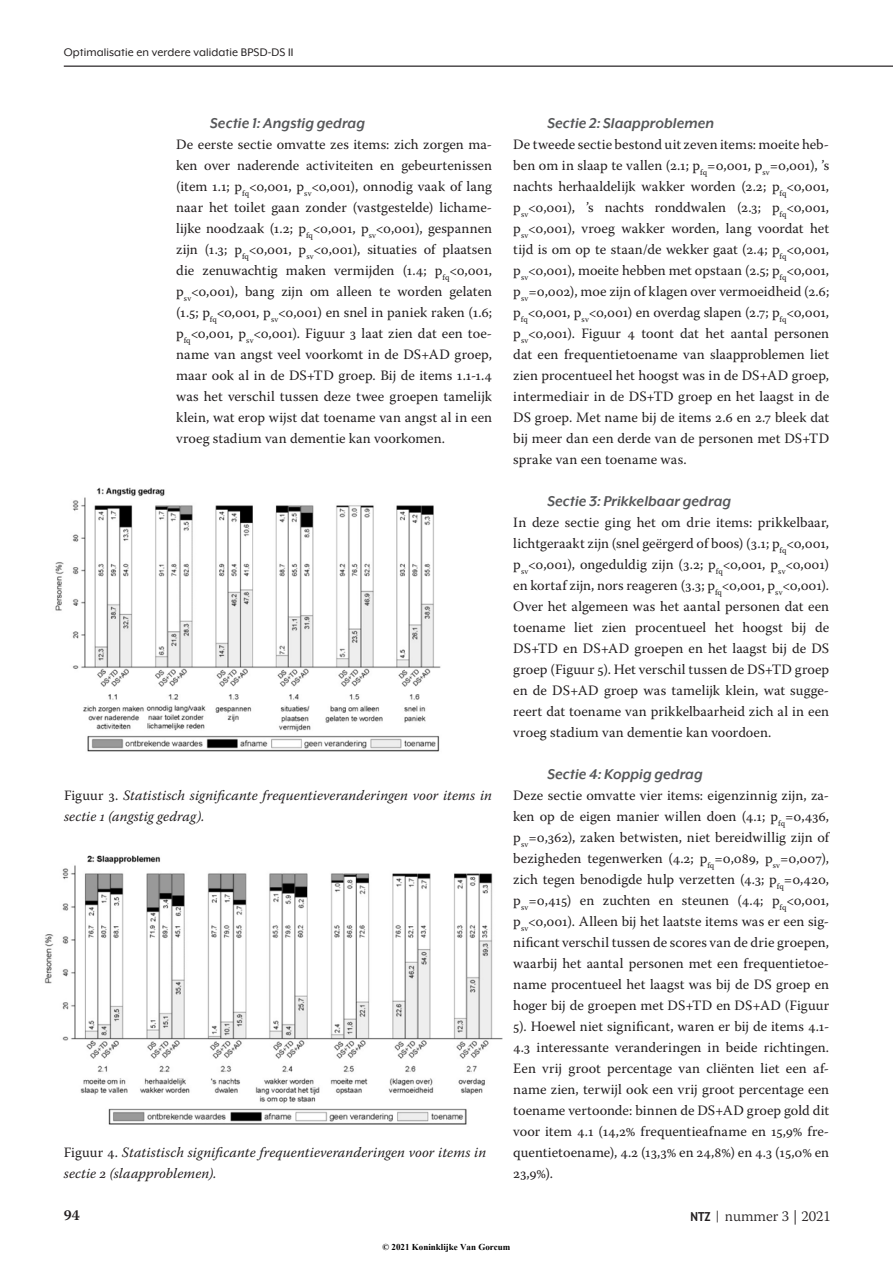
<style>
.page{position:relative;width:893px;height:1263px;background:#fff}
.page>*{position:absolute;margin:0;border:0;box-sizing:border-box;transform-origin:0 0}
.Tussenkop_3{font:italic 700 16.5px "Mr Eaves XL Mod OT";letter-spacing:.005em;color:#57585a}
.t1{font:300 15px "Warnock Pro";color:#231f20}
.t2{font:600 15px "Warnock Pro";color:#231f20}
.Broodtekst{font:14.25px/21px "Warnock Pro";letter-spacing:.005em;color:#231f20;text-align:justify}
.Broodtekst-2{font:italic 14.25px/21px "Warnock Pro";letter-spacing:.01em;color:#231f20}
.voettekst{font:12.75px "Mr Eaves XL Mod OT";letter-spacing:.005em;color:#231f20}
.t3{font:700 9px "Times New Roman";color:#000}
.s1{font-style:normal}
.s2{font-family:"Mr Eaves XL Mod Nar OT";font-weight:700}
.s3{font-family:"Mr Eaves XL Mod OT";font-weight:400}
</style>
<div class="page">
<hr style="left:64px;top:66px;width:829px;height:1px;background:#231f20">
<img style="left:55px;top:487px;width:386px;height:265px">
<img style="left:44px;top:855px;width:459px;height:270px">
<p class="voettekst" style="left:64px;top:45px;width:231px">Optimalisatie en verdere validatie BPSD-DS II</p>
<p class="Tussenkop_3" style="left:210px;top:114px;width:156px">Sectie 1: Angstig gedrag</p>
<p class="Broodtekst" style="left:176px;top:133px;width:317px">De eerste sectie omvatte zes items: zich zorgen ma&shy;ken over naderende activiteiten en gebeurtenissen (item 1.1; p<sub>fq</sub>&lt;0,001, p<sub>sv</sub>&lt;0,001), onnodig vaak of lang naar het toilet gaan zonder (vastgestelde) lichame&shy;lijke noodzaak (1.2; p<sub>fq</sub>&lt;0,001, p<sub>sv</sub>&lt;0,001), gespannen zijn (1.3; p<sub>fq</sub>&lt;0,001, p<sub>sv</sub>&lt;0,001), situaties of plaatsen die zenuwachtig maken vermijden (1.4; p<sub>fq</sub>&lt;0,001, p<sub>sv</sub>&lt;0,001), bang zijn om alleen te worden gelaten (1.5; p<sub>fq</sub>&lt;0,001, p<sub>sv</sub>&lt;0,001) en snel in paniek raken (1.6; p<sub>fq</sub>&lt;0,001, p<sub>sv</sub>&lt;0,001). Figuur 3 laat zien dat een toe&shy;name van angst veel voorkomt in de DS+AD groep, maar ook al in de DS+TD groep. Bij de items 1.1-1.4 was het verschil tussen deze twee groepen tamelijk klein, wat erop wijst dat toename van angst al in een vroeg stadium van dementie kan voorkomen.</p>
<p class="Broodtekst-2" style="left:64px;top:784px;width:429px"><span class="s1">Figuur 3.</span> Statistisch significante frequentieveranderingen voor items in sectie 1 (angstig gedrag).</p>
<p class="Broodtekst-2" style="left:64px;top:1141px;width:424px"><span class="s1">Figuur 4.</span> Statistisch significante frequentieveranderingen voor items in sectie 2 (slaapproblemen).</p>
<p class="Tussenkop_3" style="left:547px;top:114px;width:169px">Sectie 2: Slaapproblemen</p>
<p class="Broodtekst" style="left:513px;top:133px;width:317px">De tweede sectie bestond uit zeven items: moeite heb&shy;ben om in slaap te vallen (2.1; p<sub>fq</sub>=0,001, p<sub>sv</sub>=0,001), ’s nachts herhaaldelijk wakker worden (2.2; p<sub>fq</sub>&lt;0,001, p<sub>sv</sub>&lt;0,001), ’s nachts ronddwalen (2.3; p<sub>fq</sub>&lt;0,001, p<sub>sv</sub>&lt;0,001), vroeg wakker worden, lang voordat het tijd is om op te staan/de wekker gaat (2.4; p<sub>fq</sub>&lt;0,001, p<sub>sv</sub>&lt;0,001), moeite hebben met opstaan (2.5; p<sub>fq</sub>&lt;0,001, p<sub>sv</sub>=0,002), moe zijn of klagen over vermoeidheid (2.6; p<sub>fq</sub>&lt;0,001, p<sub>sv</sub>&lt;0,001) en overdag slapen (2.7; p<sub>fq</sub>&lt;0,001, p<sub>sv</sub>&lt;0,001). Figuur 4 toont dat het aantal personen dat een frequentietoename van slaapproblemen liet zien procentueel het hoogst was in de DS+AD groep, intermediair in de DS+TD groep en het laagst in de DS groep. Met name bij de items 2.6 en 2.7 bleek dat bij meer dan een derde van de personen met DS+TD sprake van een toename was.</p>
<p class="Tussenkop_3" style="left:547px;top:492px;width:185px">Sectie 3: Prikkelbaar gedrag</p>
<p class="Broodtekst" style="left:513px;top:511px;width:317px">In deze sectie ging het om drie items: prikkelbaar, lichtgeraakt zijn (snel geërgerd of boos) (3.1; p<sub>fq</sub>&lt;0,001, p<sub>sv</sub>&lt;0,001), ongeduldig zijn (3.2; p<sub>fq</sub>&lt;0,001, p<sub>sv</sub>&lt;0,001) en kortaf zijn, nors reageren (3.3; p<sub>fq</sub>&lt;0,001, p<sub>sv</sub>&lt;0,001).<br>Over het algemeen was het aantal personen dat een toename liet zien procentueel het hoogst bij de DS+TD en DS+AD groepen en het laagst bij de DS groep (Figuur 5). Het verschil tussen de DS+TD groep en de DS+AD groep was tamelijk klein, wat sugge&shy;reert dat toename van prikkelbaarheid zich al in een vroeg stadium van dementie kan voordoen.</p>
<p class="Tussenkop_3" style="left:547px;top:765px;width:157px">Sectie 4: Koppig gedrag</p>
<p class="Broodtekst" style="left:513px;top:784px;width:317px">Deze sectie omvatte vier items: eigenzinnig zijn, za&shy;ken op de eigen manier willen doen (4.1; p<sub>fq</sub>=0,436, p<sub>sv</sub>=0,362), zaken betwisten, niet bereidwillig zijn of bezigheden tegenwerken (4.2; p<sub>fq</sub>=0,089, p<sub>sv</sub>=0,007), zich tegen benodigde hulp verzetten (4.3; p<sub>fq</sub>=0,420, p<sub>sv</sub>=0,415) en zuchten en steunen (4.4; p<sub>fq</sub>&lt;0,001, p<sub>sv</sub>&lt;0,001). Alleen bij het laatste items was er een sig&shy;nificant verschil tussen de scores van de drie groepen, waarbij het aantal personen met een frequentietoe&shy;name procentueel het laagst was bij de DS groep en hoger bij de groepen met DS+TD en DS+AD (Figuur 5). Hoewel niet significant, waren er bij de items 4.1- 4.3 interessante veranderingen in beide richtingen.<br>Een vrij groot percentage van cliënten liet een af&shy;name zien, terwijl ook een vrij groot percentage een toename vertoonde: binnen de DS+AD groep gold dit voor item 4.1 (14,2% frequentieafname en 15,9% fre&shy;quentietoename), 4.2 (13,3% en 24,8%) en 4.3 (15,0% en 23,9%).</p>
<p class="t2" style="left:64px;top:1206px;width:17px">94</p>
<p class="t1" style="left:690px;top:1207px;width:142px"><span class="s2">NTZ</span> <span class="s3">|</span> nummer 3 | 2021</p>
<p class="t3" style="left:383px;top:1240px;width:129px">© 2021 Koninklijke Van Gorcum</p>
</div>
